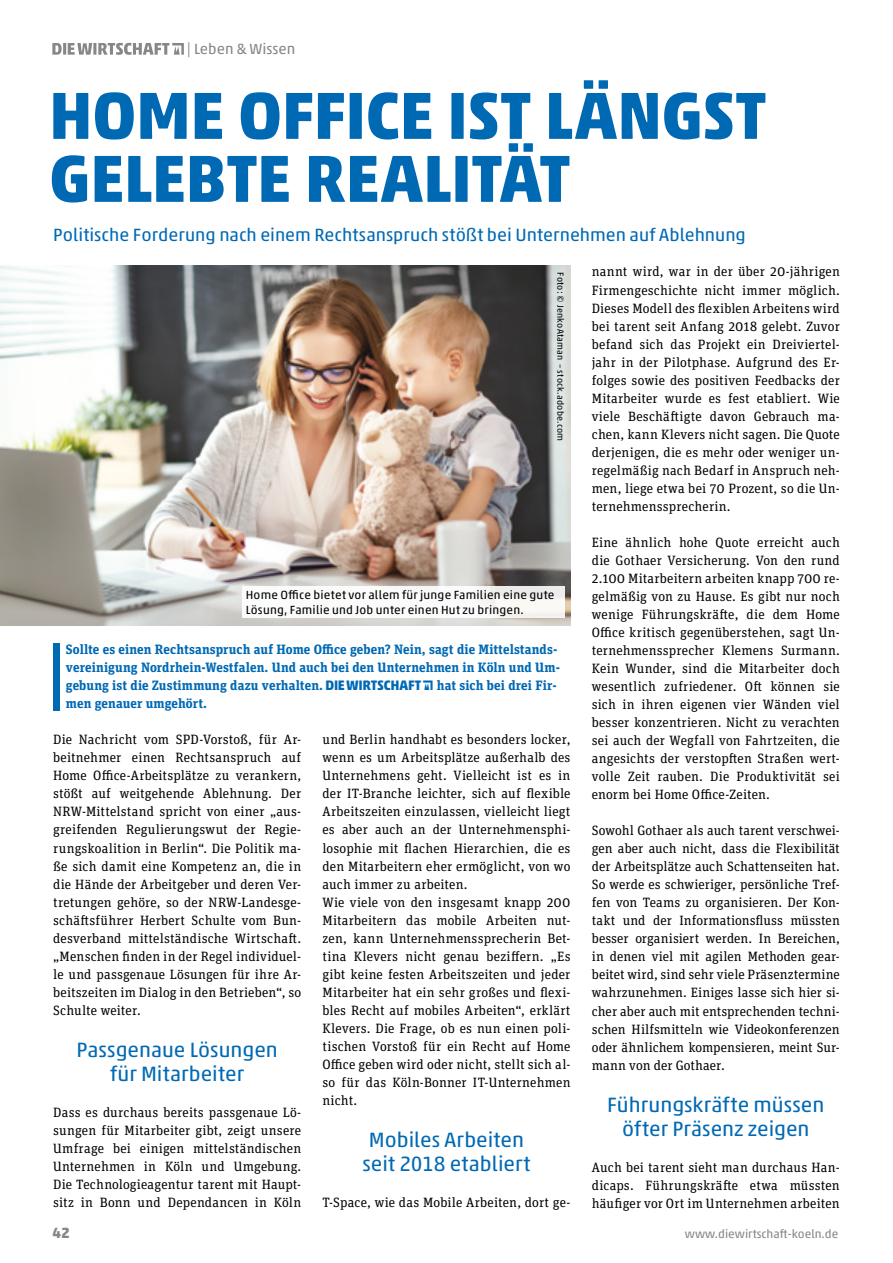
<style>
.page{position:relative;width:893px;height:1263px;background:#fff}
.page>*{position:absolute;margin:0;border:0;box-sizing:border-box;transform-origin:0 0}
.t1{font:700 67.5px/63px "Akko Pro";letter-spacing:-.01em;color:#0069b4}
.t2{font:21px/24px "Akko Pro";color:#0069b4;text-align:center}
.t3{font:18px "Akko Pro";color:#0069b4}
.t4{font:15px "Akko Pro";color:#878787}
.t5{font:700 15px "Akko Pro";color:#878787}
.t6{font:13.5px/18px "Unit Slab OT";letter-spacing:.015em;color:#000;text-align:justify}
.t7{font:700 13.5px/18px "Unit Slab OT";letter-spacing:.01em;color:#0069b4}
.t8{font:12px/15px "Akko Pro";letter-spacing:.02em;color:#000}
.t9{font:12px "Akko Pro";color:#878787}
.t10{font:9px "Akko Pro";letter-spacing:.03em;color:#000}
</style>
<div class="page">
<svg style="left:52px;top:43px;width:132px;height:12px"></svg>
<img style="left:0;top:266px;width:570px;height:359px">
<div style="left:242px;top:586px;width:322px;height:32px;background:#fff"></div>
<div style="left:53px;top:643px;width:7px;height:68px;background:#0069b4"></div>
<p class="t4" style="left:187px;top:40px;width:110px">| Leben &amp; Wissen</p>
<h1 class="t1" style="left:49px;top:83px;width:719px">HOME OFFICE IST LÄNGST<br>GELEBTE REALITÄT</h1>
<h3 class="t3" style="left:53px;top:224px;width:694px">Politische Forderung nach einem Rechtsanspruch stößt bei Unternehmen auf Ablehnung</h3>
<p class="t10" style="left:566px;top:272px;width:170px;rotate:90deg">Foto: © JenkoAtaman – stock.adobe.com</p>
<p class="t8" style="left:246px;top:587px;width:310px">Home Office bietet vor allem für junge Familien eine gute<br>Lösung, Familie und Job unter einen Hut zu bringen.</p>
<p class="t7" style="left:66px;top:640px;width:496px">Sollte es einen Rechtsanspruch auf Home Office geben? Nein, sagt die Mittelstands&shy;vereinigung Nordrhein-Westfalen. Und auch bei den Unternehmen in Köln und Um&shy;gebung ist die Zustimmung dazu verhalten.</p>
<p class="t7" style="left:437px;top:676px;width:121px">hat sich bei drei Fir-</p>
<p class="t7" style="left:66px;top:694px;width:143px">men genauer umgehört.</p>
<p class="t6" style="left:53px;top:731px;width:250px">Die Nachricht vom SPD-Vorstoß, für Ar&shy;beitnehmer einen Rechtsanspruch auf Home Office-Arbeitsplätze zu verankern, stößt auf weitgehende Ablehnung. Der NRW-Mittelstand spricht von einer „aus&shy;greifenden Regulierungswut der Regie&shy;rungskoalition in Berlin“. Die Politik ma&shy;ße sich damit eine Kompetenz an, die in die Hände der Arbeitgeber und deren Ver&shy;tretungen gehöre, so der NRW-Landesge&shy;schäftsführer Herbert Schulte vom Bun&shy;desverband mittelständische Wirtschaft. „Menschen finden in der Regel individuel&shy;le und passgenaue Lösungen für ihre Ar&shy;beitszeiten im Dialog in den Betrieben“, so Schulte weiter.</p>
<h2 class="t2" style="left:77px;top:1037px;width:203px">Passgenaue Lösungen für Mitarbeiter</h2>
<p class="t6" style="left:53px;top:1103px;width:250px">Dass es durchaus bereits passgenaue Lö&shy;sungen für Mitarbeiter gibt, zeigt unsere Umfrage bei einigen mittelständischen Unternehmen in Köln und Umgebung.<br>Die Technologieagentur tarent mit Haupt&shy;sitz in Bonn und Dependancen in Köln</p>
<p class="t6" style="left:322px;top:731px;width:250px;text-align:left">und Berlin handhabt es besonders locker, wenn es um Arbeitsplätze außerhalb des Unternehmens geht. Vielleicht ist es in der IT-Branche leichter, sich auf flexible Arbeitszeiten einzulassen, vielleicht liegt es aber auch an der Unternehmensphi&shy;losophie mit flachen Hierarchien, die es den Mitarbeitern eher ermöglicht, von wo auch immer zu arbeiten.<br>Wie viele von den insgesamt knapp 200<br>Mitarbeitern das mobile Arbeiten nut&shy;zen, kann Unternehmenssprecherin Bet&shy;tina Klevers nicht genau beziffern. „Es gibt keine festen Arbeitszeiten und jeder Mitarbeiter hat ein sehr großes und flexi&shy;bles Recht auf mobiles Arbeiten“, erklärt Klevers. Die Frage, ob es nun einen poli&shy;tischen Vorstoß für ein Recht auf Home Office geben wird oder nicht, stellt sich al&shy;so für das Köln-Bonner IT-Unternehmen nicht.</p>
<h2 class="t2" style="left:362px;top:1127px;width:170px">Mobiles Arbeiten seit 2018 etabliert</h2>
<p class="t6" style="left:322px;top:1193px;width:250px">T-Space, wie das Mobile Arbeiten, dort ge-</p>
<p class="t6" style="left:592px;top:263px;width:250px">nannt wird, war in der über 20-jährigen Firmengeschichte nicht immer möglich.<br>Dieses Modell des flexiblen Arbeitens wird bei tarent seit Anfang 2018 gelebt. Zuvor befand sich das Projekt ein Dreiviertel&shy;jahr in der Pilotphase. Aufgrund des Er&shy;folges sowie des positiven Feedbacks der Mitarbeiter wurde es fest etabliert. Wie viele Beschäftigte davon Gebrauch ma&shy;chen, kann Klevers nicht sagen. Die Quote derjenigen, die es mehr oder weniger un&shy;regelmäßig nach Bedarf in Anspruch neh&shy;men, liege etwa bei 70 Prozent, so die Un&shy;ternehmenssprecherin.</p>
<p class="t6" style="left:592px;top:533px;width:250px">Eine ähnlich hohe Quote erreicht auch die Gothaer Versicherung. Von den rund 2.100 Mitarbeitern arbeiten knapp 700 re&shy;gelmäßig von zu Hause. Es gibt nur noch wenige Führungskräfte, die dem Home Office kritisch gegenüberstehen, sagt Un&shy;ternehmenssprecher Klemens Surmann.<br>Kein Wunder, sind die Mitarbeiter doch wesentlich zufriedener. Oft können sie sich in ihren eigenen vier Wänden viel besser konzentrieren. Nicht zu verachten sei auch der Wegfall von Fahrtzeiten, die angesichts der verstopften Straßen wert&shy;volle Zeit rauben. Die Produktivität sei enorm bei Home Office-Zeiten.</p>
<p class="t6" style="left:592px;top:821px;width:250px">Sowohl Gothaer als auch tarent verschwei&shy;gen aber auch nicht, dass die Flexibilität der Arbeitsplätze auch Schattenseiten hat.<br>So werde es schwieriger, persönliche Tref&shy;fen von Teams zu organisieren. Der Kon&shy;takt und der Informationsfluss müssten besser organisiert werden. In Bereichen, in denen viel mit agilen Methoden gear&shy;beitet wird, sind sehr viele Präsenztermine wahrzunehmen. Einiges lasse sich hier si&shy;cher aber auch mit entsprechenden techni&shy;schen Hilfsmitteln wie Videokonferenzen oder ähnlichem kompensieren, meint Sur&shy;mann von der Gothaer.</p>
<h2 class="t2" style="left:607px;top:1092px;width:219px">Führungskräfte müssen öfter Präsenz zeigen</h2>
<p class="t6" style="left:592px;top:1158px;width:250px">Auch bei tarent sieht man durchaus Han&shy;dicaps. Führungskräfte etwa müssten häufiger vor Ort im Unternehmen arbeiten</p>
<p class="t5" style="left:52px;top:1224px;width:19px">42</p>
<p class="t9" style="left:685px;top:1227px;width:155px">www.diewirtschaft-koeln.de</p>
</div>
